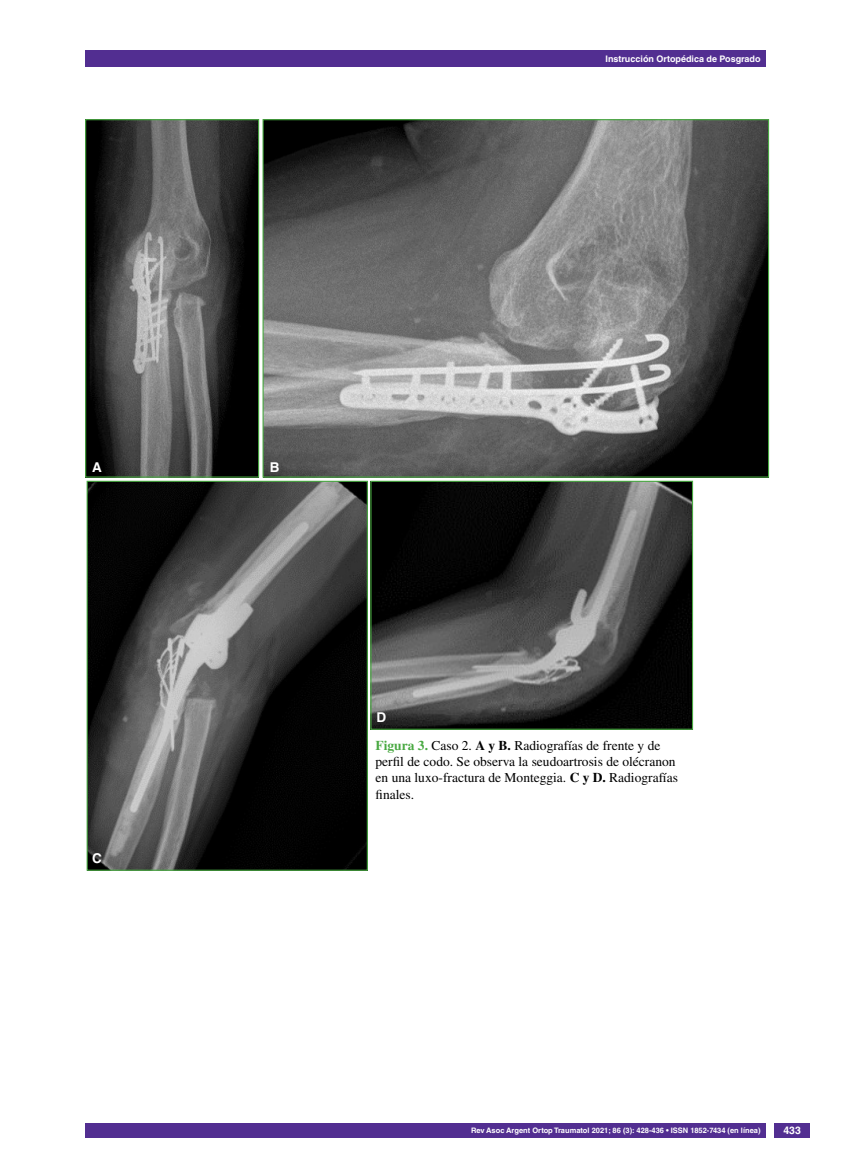
<style>
.page{position:relative;width:851px;height:1170px;background:#fff}
.page>*{position:absolute;margin:0;border:0;box-sizing:border-box;transform-origin:0 0}
.t1{font:13.5px/16.2px "Times LT Std";color:#000}
.t2{font:700 13.5px "Helvetica LT Std";color:#fff}
.t3{font:700 10.5px "Helvetica LT Std";color:#fff}
.t4{font:700 9px "Helvetica LT Std";color:#fff}
.t5{font:700 7.5px "Helvetica LT Std";color:#fff}
.s1{font-weight:700;color:#49a942}
.s2{font-weight:700}
</style>
<div class="page">
<div style="left:85px;top:50px;width:680px;height:17px;background:#522e91"></div>
<div style="left:85px;top:1123px;width:680px;height:14px;background:#522e91"></div>
<div style="left:774px;top:1123px;width:35px;height:14px;background:#522e91"></div>
<img style="left:87px;top:121px;width:170px;height:354px">
<div style="left:85px;top:119px;width:174px;height:358px;border:1px solid #49a942"></div>
<img style="left:264px;top:121px;width:503px;height:354px">
<img style="left:89px;top:482px;width:277px;height:386px">
<div style="left:87px;top:480px;width:281px;height:390px;border:1px solid #49a942"></div>
<img style="left:372px;top:482px;width:319px;height:245px">
<div style="left:370px;top:480px;width:323px;height:249px;border:1px solid #49a942"></div>
<p class="t2" style="left:92px;top:459px;width:11px">A</p>
<p class="t2" style="left:92px;top:850px;width:11px">C</p>
<p class="t4" style="left:605px;top:53px;width:156px">Instrucción Ortopédica de Posgrado</p>
<p class="t2" style="left:270px;top:459px;width:10px">B</p>
<p class="t2" style="left:376px;top:709px;width:11px">D</p>
<p class="t1" style="left:375px;top:737px;width:304px"><span class="s1">Figura 3.</span> Caso 2. <span class="s2">A y B.</span> Radiografías de frente y de perfil de codo. Se observa la seudoartrosis de olécranon en una luxo-fractura de Monteggia. <span class="s2">C y D.</span> Radiografías finales.</p>
<p class="t5" style="left:471px;top:1125px;width:291px">Rev Asoc Argent Ortop Traumatol 2021; 86 (3): 428-436 • ISSN 1852-7434 (en línea)</p>
<p class="t3" style="left:783px;top:1124px;width:19px">433</p>
</div>
